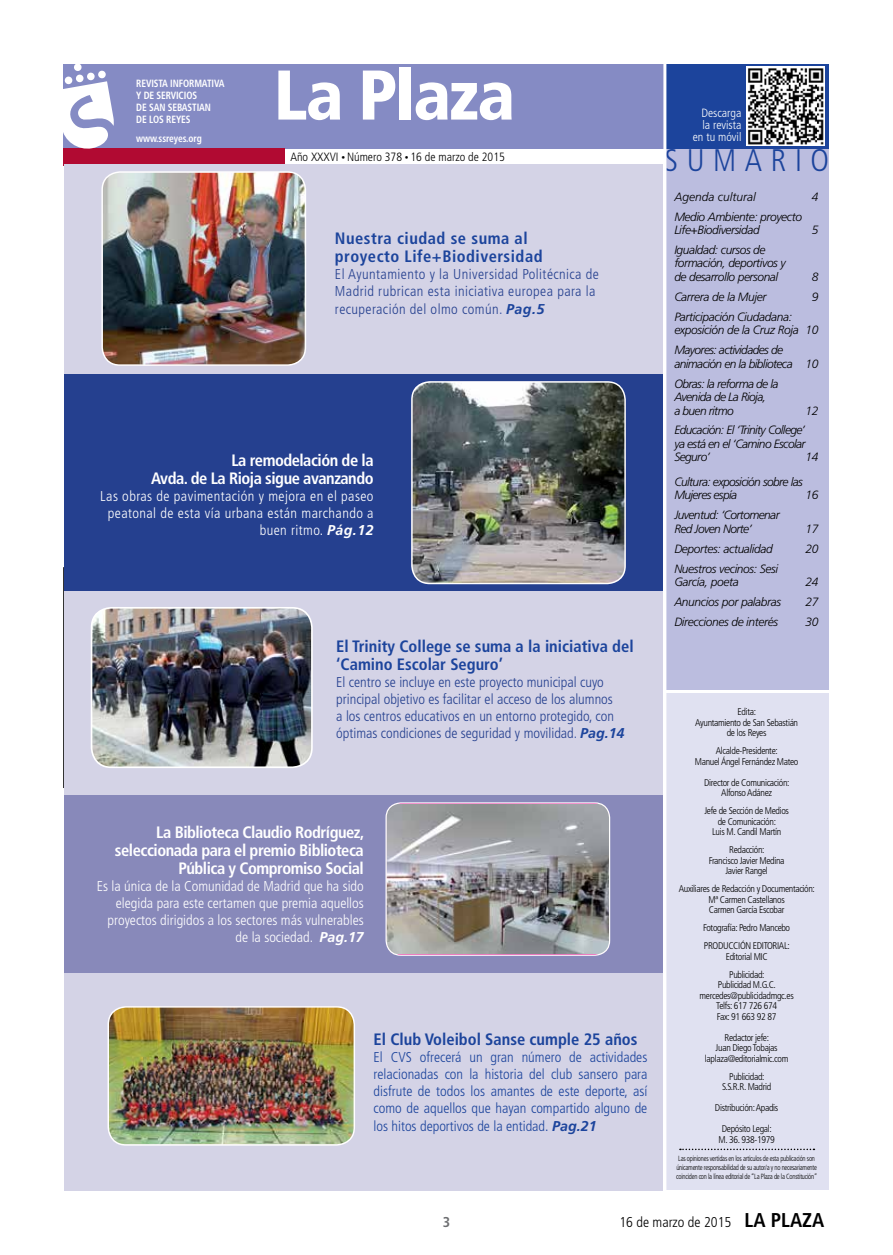
<style>
.page{position:relative;width:893px;height:1255px;background:#fff}
.page>*{position:absolute;margin:0;border:0;box-sizing:border-box;transform-origin:0 0}
.t1{font:900 condensed 70.2px "Frutiger LT Std";letter-spacing:-.025em;color:#fff}
.t2{font:300 condensed 31.2px "Frutiger LT Std";color:#1c449c}
.t3{font:700 condensed 16.5px/18px "Frutiger LT Std";letter-spacing:-.03em;color:#fff;text-align:right}
.t4{font:700 condensed 16.5px/18px "Frutiger LT Std";color:#1c449c}
.t5{font:700 condensed 16.5px/18px "Frutiger LT Std";letter-spacing:.03em;color:#1c449c}
.t6{font:300 condensed 14.25px/17.2px "Frutiger LT Std";color:#1c449c;text-align:justify}
.t7{font:300 condensed 14.25px/17.1px "Frutiger LT Std";color:#25408f}
.t8{font:300 condensed 14.25px/17.1px "Frutiger LT Std";color:#fff;text-align:right}
.t9{font:300 condensed 14.25px/17.1px "Frutiger LT Std";letter-spacing:.03em;color:#25408f}
.t10{font:300 condensed 14.25px/17.1px "Frutiger LT Std";letter-spacing:.03em;color:#fff;text-align:right}
.t11{font:300 condensed 14.25px "Frutiger LT Std";color:#000}
.t12{font:700 condensed 14.25px "Frutiger LT Std";color:#6d6e71}
.t13{font:italic 300 12px/13.5px "Frutiger LT Std";letter-spacing:-.035em;color:#000}
.t14{font:300 condensed 12px "Frutiger LT Std";color:#000}
.t15{font:300 condensed 12px/12px "Frutiger LT Std";color:#fff;text-align:right}
.t16{font:italic 300 12px "Frutiger LT Std";color:#000}
.t17{font:700 condensed 10.5px/12px "Frutiger LT Std";letter-spacing:-.01em;color:#fff;scale:.9 1}
.t18{font:300 condensed 9.75px/10.5px "Frutiger LT Std";letter-spacing:-.035em;color:#000;text-align:center}
.t19{font:300 condensed 7.5px/9px "Frutiger LT Std";letter-spacing:-.035em;color:#000;scale:.9 1}
.s1{font-size:7.5px}
.s2{color:#3953a4}
.s3{font-weight:700;font-style:italic;font-stretch:normal;color:#1c449c}
.s4{font-weight:700;font-style:italic;font-stretch:normal}
.s5{font-weight:700;font-size:19.95px}
</style>
<div class="page">
<div style="left:666px;top:693px;width:163px;height:496px;background:#e0e1f1"></div>
<div style="left:666px;top:65px;width:163px;height:624px;background:#bbbddf"></div>
<div style="left:63px;top:64px;width:766px;height:85px;background:#858bc4"></div>
<div style="left:666px;top:64px;width:163px;height:85px;background:#1c449c"></div>
<div style="left:63px;top:149px;width:222px;height:17px;background:#b10a32"></div>
<div style="left:76px;top:74px;width:8px;height:8px;background:#fff;border-radius:3px"></div>
<div style="left:74px;top:63px;width:8px;height:8px;background:#fff;border-radius:3px"></div>
<svg style="left:64px;top:76px;width:9px;height:8px"></svg>
<div style="left:87px;top:72px;width:8px;height:9px;background:#fff;border-radius:3px"></div>
<div style="left:98px;top:70px;width:8px;height:9px;background:#fff;border-radius:3px"></div>
<svg style="left:63px;top:81px;width:51px;height:68px"></svg>
<hr style="left:663px;top:43px;width:3px;height:1147px;background:#fff">
<svg style="left:680px;top:1148px;width:134px;height:2px"></svg>
<img style="left:747px;top:67px;width:78px;height:78px">
<div style="left:64px;top:793px;width:598px;height:181px;background:#8889ba"></div>
<div style="left:64px;top:164px;width:598px;height:213px;background:#d4d3e6"></div>
<div style="left:64px;top:374px;width:598px;height:233px;background:#25408f"></div>
<div style="left:64px;top:973px;width:598px;height:217px;background:#d4d3e6"></div>
<div style="left:64px;top:591px;width:598px;height:203px;background:#d4d3e6"></div>
<img style="left:92px;top:610px;width:218px;height:157px">
<div style="left:91px;top:607px;width:222px;height:161px;border:2px solid #fff;border-radius:20px"></div>
<img style="left:387px;top:804px;width:223px;height:150px">
<div style="left:385px;top:802px;width:225px;height:153px;border:1px solid #fff;border-radius:15px"></div>
<img style="left:108px;top:1006px;width:246px;height:138px">
<div style="left:108px;top:1006px;width:247px;height:139px;border:1px solid #fff;border-radius:18px"></div>
<img style="left:412px;top:382px;width:213px;height:201px">
<div style="left:411px;top:381px;width:215px;height:203px;border:1px solid #fff;border-radius:18px"></div>
<img style="left:103px;top:172px;width:202px;height:192px">
<div style="left:101px;top:171px;width:205px;height:195px;border:1px solid #fff;border-radius:18px"></div>
<p class="t17" style="left:136px;top:77px;width:100px">revista informativa y de servicios<br>de san sebastian<br>de los reyes</p>
<p class="t17" style="left:136px;top:133px;width:74px">www.ssreyes.org</p>
<h1 class="t1" style="left:274px;top:53px;width:243px">La Plaza</h1>
<p class="t15" style="left:693px;top:107px;width:50px">Descarga la revista en tu móvil</p>
<p class="t14" style="left:290px;top:150px;width:27px">Año XXXVI</p>
<h2 class="t2" style="left:665px;top:142px;width:72px">SUMARIO</h2>
<p class="t14" style="left:341px;top:150px;width:165px"><span class="s1">•</span> N úmero 378 <span class="s1">•</span> 16 de marzo de 2015</p>
<h3 class="t5" style="left:335px;top:229px;width:209px">Nuestra ciudad se suma al proyecto Life+Biodiversidad</h3>
<h3 class="t9" style="left:335px;top:266px;width:266px">El Ayuntamiento y la Universidad Politécnica de<br>Madrid rubrican esta iniciativa europea para la recuperación del olmo común<span class="s2">.</span> <span class="s3">Pag.5</span></h3>
<p class="t16" style="left:674px;top:190px;width:83px">Agenda cultural</p>
<p class="t13" style="left:812px;top:190px;width:8px">4</p>
<p class="t13" style="left:674px;top:210px;width:129px">Medio Ambiente: proyecto<br>Life+Biodiversidad</p>
<p class="t13" style="left:812px;top:223px;width:8px">5</p>
<p class="t13" style="left:674px;top:243px;width:113px">Igualdad: cursos de formación, deportivos y de desarrollo personal</p>
<p class="t13" style="left:812px;top:270px;width:8px">8</p>
<p class="t13" style="left:674px;top:290px;width:94px">Carrera de la Mujer</p>
<p class="t13" style="left:812px;top:290px;width:8px">9</p>
<p class="t13" style="left:674px;top:310px;width:145px">Participación Ciudadana: exposición de la Cruz Roja 10</p>
<p class="t13" style="left:674px;top:343px;width:145px">Mayores: actividades de animación en la biblioteca 10</p>
<p class="t13" style="left:674px;top:377px;width:106px">Obras: la reforma de la<br>Avenida de La Rioja,<br>a buen ritmo</p>
<p class="t13" style="left:806px;top:404px;width:14px">12</p>
<h3 class="t3" style="left:151px;top:451px;width:224px">La remodelación de la<br>Avda. de La Rioja sigue avanzando</h3>
<h3 class="t10" style="left:100px;top:488px;width:275px">Las obras de pavimentación y mejora en el paseo peatonal de esta vía urbana están marchando a buen ritmo. <span class="s4">Pág.12</span></h3>
<h3 class="t4" style="left:336px;top:637px;width:299px">El Trinity College se suma a la iniciativa del ‘Camino Escolar Seguro’</h3>
<h3 class="t7" style="left:336px;top:673px;width:290px">El centro se incluye en este proyecto municipal cuyo principal objetivo es facilitar el acceso de los alumnos<br>a los centros educativos en un entorno protegido, con óptimas condiciones de seguridad y movilidad<span class="s2">.</span> <span class="s3">Pag.14</span></h3>
<h3 class="t3" style="left:115px;top:823px;width:251px">La Biblioteca Claudio Rodríguez, seleccionada para el premio Biblioteca<br>Pública y Compromiso Social</h3>
<h3 class="t8" style="left:97px;top:877px;width:268px">Es la única de la Comunidad de Madrid que ha sido elegida para este certamen que premia aquellos proyectos dirigidos a los sectores más vulnerables de la sociedad. <span class="s4">Pag.17</span></h3>
<h3 class="t4" style="left:374px;top:1029px;width:265px">El Club Voleibol Sanse cumple 25 años</h3>
<h3 class="t6" style="left:374px;top:1048px;width:25px">El CVS</h3>
<h3 class="t6" style="left:374px;top:1048px;width:275px;text-indent:46px">ofrecerá un gran número de actividades relacionadas con la historia del club sansero para disfrute de todos los amantes de este deporte, así como de aquellos que hayan compartido alguno de los hitos deportivos de la entidad. <span class="s4">Pag.21</span></h3>
<p class="t13" style="left:674px;top:423px;width:133px;text-align:justify">Educación: El ‘Trinity College’ ya está en el ‘Camino Escolar Seguro’</p>
<p class="t13" style="left:805px;top:450px;width:14px">14</p>
<p class="t13" style="left:674px;top:475px;width:130px">Cultura: exposición sobre las<br>Mujeres espía</p>
<p class="t13" style="left:806px;top:488px;width:14px">16</p>
<p class="t13" style="left:674px;top:508px;width:107px">Juventud: ‘Cortomenar<br>Red Joven Norte’</p>
<p class="t13" style="left:806px;top:522px;width:14px">17</p>
<p class="t13" style="left:674px;top:542px;width:100px">Deportes: actualidad</p>
<p class="t13" style="left:805px;top:542px;width:14px">20</p>
<p class="t13" style="left:674px;top:561px;width:105px">Nuestros vecinos: Sesi<br>García, poeta</p>
<p class="t13" style="left:805px;top:575px;width:14px">24</p>
<p class="t13" style="left:674px;top:595px;width:108px">Anuncios por palabras</p>
<p class="t13" style="left:805px;top:595px;width:14px">27</p>
<p class="t13" style="left:674px;top:615px;width:105px">Direcciones de interés</p>
<p class="t13" style="left:805px;top:615px;width:14px">30</p>
<p class="t18" style="left:695px;top:706px;width:104px">Edita:<br>Ayuntamiento de San Sebastián de los Reyes</p>
<p class="t18" style="left:695px;top:745px;width:105px">Alcalde-Presidente:<br>Manuel Ángel Fernández Mateo</p>
<p class="t18" style="left:704px;top:777px;width:87px">Director de Comunicación:<br>Alfonso Adánez</p>
<p class="t18" style="left:704px;top:805px;width:86px">Jefe de Sección de Medios de Comunicación:<br>Luis M . Candil Martín</p>
<p class="t18" style="left:709px;top:844px;width:77px">Redacción:<br>Francisco Javier Medina<br>Javier Rangel</p>
<p class="t18" style="left:679px;top:883px;width:138px">Auxiliares de Redacción y Documentación:<br>Mª Carmen Castellanos<br>Carmen García Escobar</p>
<p class="t18" style="left:703px;top:918px;width:88px;line-height:18px;text-align:left">Fotografía: Pedro M ancebo<br>PRODUCCIÓN EDITORIAL</p>
<p class="t18" style="left:787px;top:940px;width:4px">:</p>
<p class="t18" style="left:729px;top:947px;width:37px;line-height:18px;text-align:left;text-indent:-3px">Editorial MIC<br>Publicidad:</p>
<p class="t18" style="left:700px;top:979px;width:96px">Publicidad M .G.C. mercedes@publicidadmgc.es<br>Telfs: 617 726 674<br>Fax: 91 663 92 87</p>
<p class="t18" style="left:705px;top:1032px;width:85px">Redactor jefe:<br>Juan Diego Tobajas laplaza@editorialmic.com</p>
<p class="t18" style="left:722px;top:1071px;width:51px">Publicidad:<br>S.S.R.R. Madrid</p>
<p class="t18" style="left:715px;top:1097px;width:65px;line-height:21px">Distribución: Apadis<br>Depósito Legal:</p>
<p class="t18" style="left:719px;top:1134px;width:58px">M . 36. 938-1979</p>
<p class="t19" style="left:676px;top:1153px;width:158px">Las opiniones vertidas en los articulos de esta publicación son únicamente responsabilidad de su autor/a y no necesariamente coinciden con la línea editorial de “La Plaza de la Constitución”</p>
<h3 class="t12" style="left:443px;top:1213px;width:9px">3</h3>
<h3 class="t11" style="left:619px;top:1214px;width:206px">16 de marzo de 2015 <span class="s5">LA PLAZA</span></h3>
</div>
